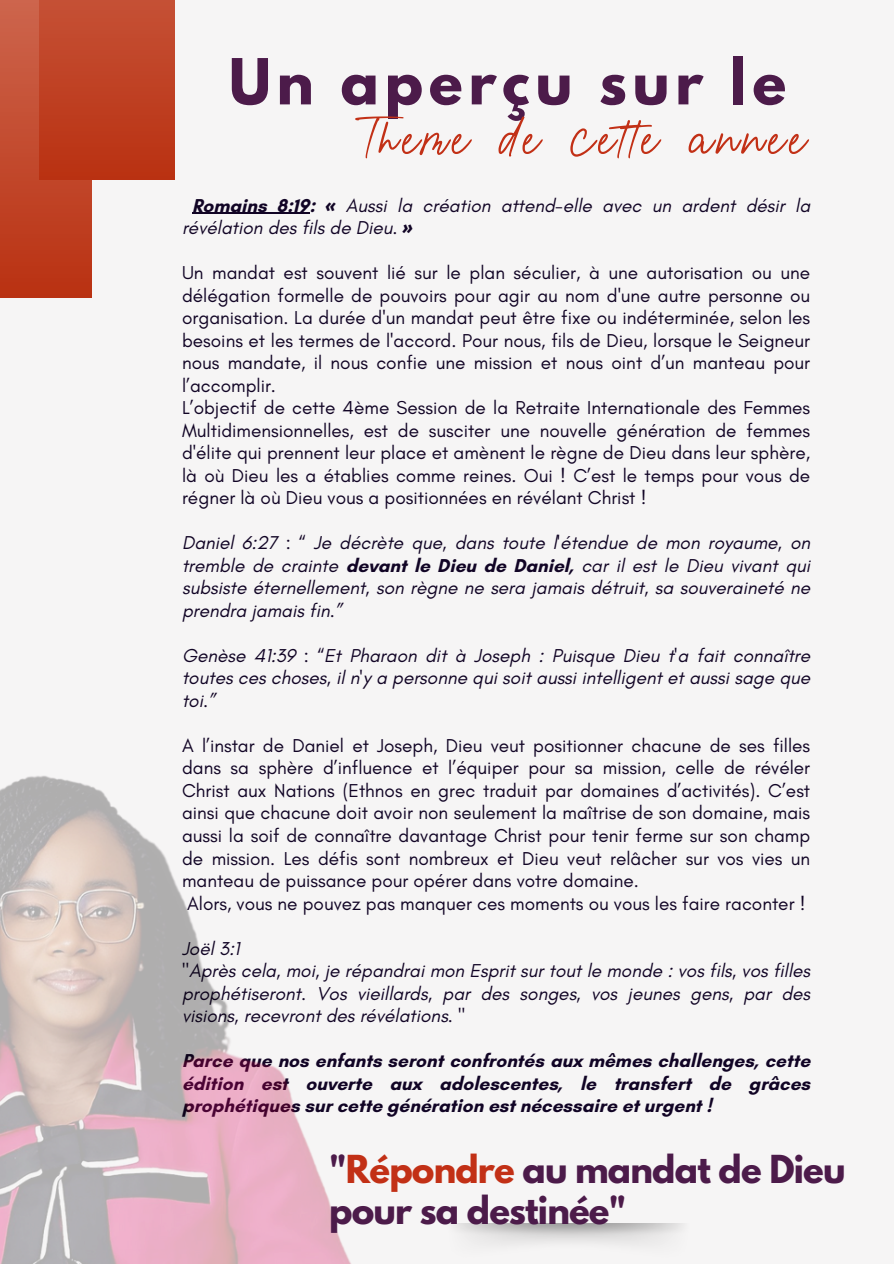
<style>
.page{position:relative;width:894px;height:1264px;background:#fff}
.page>*{position:absolute;margin:0;border:0;box-sizing:border-box;transform-origin:0 0}
.t1{font:65.85px "Fancy Delight";letter-spacing:.07em;color:#c23016}
.t2{font:700 56.1px "League Spartan";letter-spacing:.1em;color:#4c1b4a}
.t3{font:700 34.2px/40.5px "League Spartan";letter-spacing:-.025em;color:#4c1b4a}
.t4{font:19.05px/22.5px "Glacial Indifference";color:#110425;text-align:justify}
.t5{font:italic 19.05px/22.5px "Glacial Indifference";color:#110425;text-align:justify}
.t6{font:700 19.05px/22.5px "Glacial Indifference";color:#110425;text-align:justify}
.s1{font-weight:700;font-style:normal}
.s2{font-family:"Noto Sans";font-weight:700}
.s3{font-style:normal}
.s4{color:#c23016}
</style>
<div class="page">
<div style="left:0;top:0;width:893px;height:1263px;background:#f6f5f5"></div>
<div style="left:0;top:0;width:91px;height:298px;background:linear-gradient(to bottom,#cd654d,#b93112)"></div>
<hr style="left:192px;top:213px;width:117px;height:1px;background:#110425">
<img style="left:0;top:776px;width:351px;height:487px">
<div style="left:39px;top:0;width:136px;height:179px;background:linear-gradient(to bottom,#c55035,#b93112)"></div>
<p class="t2" style="left:229px;top:54px;width:558px">Un aperçu sur le</p>
<p class="t1" style="left:357px;top:100px;width:451px">Theme de cette annee</p>
<h2 class="t5" style="left:182px;top:194px;width:629px;text-indent:10px"><span class="s1">Romains 8:19:</span> <span class="s2">«</span> Aussi la création attend-elle avec un ardent désir la révélation des fils de Dieu. <span class="s2">»</span></h2>
<h1 class="t4" style="left:182px;top:261px;width:629px">Un mandat est souvent lié sur le plan séculier, à une autorisation ou une délégation formelle de pouvoirs pour agir au nom d'une autre personne ou organisation. La durée d'un mandat peut être fixe ou indéterminée, selon les besoins et les termes de l'accord. Pour nous, fils de Dieu, lorsque le Seigneur nous mandate, il nous confie une mission et nous oint d’un manteau pour l’accomplir.</h1>
<p class="t4" style="left:182px;top:396px;width:629px">L’objectif de cette 4ème Session de la Retraite Internationale des Femmes Multidimensionnelles, est de susciter une nouvelle génération de femmes d'élite qui prennent leur place et amènent le règne de Dieu dans leur sphère, là où Dieu les a établies comme reines. Oui ! C’est le temps pour vous de régner là où Dieu vous a positionnées en révélant Christ !</p>
<p class="t5" style="left:182px;top:531px;width:629px">Daniel 6:27 <span class="s3">: “</span> Je décrète que, dans toute l'étendue de mon royaume, on tremble de crainte <span class="s1">devant le Dieu de Daniel,</span> car il est le Dieu vivant qui subsiste éternellement, son règne ne sera jamais détruit, sa souveraineté ne prendra jamais fin.”</p>
<p class="t5" style="left:182px;top:644px;width:629px">Genèse 41:39 <span class="s3">: “</span>Et Pharaon dit à Joseph : Puisque Dieu t'a fait connaître toutes ces choses, il n'y a personne qui soit aussi intelligent et aussi sage que toi.”</p>
<p class="t4" style="left:182px;top:734px;width:629px">A l’instar de Daniel et Joseph, Dieu veut positionner chacune de ses filles dans sa sphère d’influence et l’équiper pour sa mission, celle de révéler Christ aux Nations (Ethnos en grec traduit par domaines d’activités). C’est ainsi que chacune doit avoir non seulement la maîtrise de son domaine, mais aussi la soif de connaître davantage Christ pour tenir ferme sur son champ de mission. Les défis sont nombreux et Dieu veut relâcher sur vos vies un manteau de puissance pour opérer dans votre domaine.</p>
<p class="t4" style="left:187px;top:891px;width:619px">Alors, vous ne pouvez pas manquer ces moments ou vous les faire raconter !</p>
<p class="t5" style="left:182px;top:936px;width:59px">Joël 3:1</p>
<p class="t5" style="left:182px;top:959px;width:629px">"Après cela, moi, je répandrai mon Esprit sur tout le monde : vos fils, vos filles prophétiseront. Vos vieillards, par des songes, vos jeunes gens, par des visions, recevront des révélations. "</p>
<p class="t6" style="left:182px;top:1049px;width:629px">Parce que nos enfants seront confrontés aux mêmes challenges, cette édition est ouverte aux adolescentes, le transfert de grâces prophétiques sur cette génération est nécessaire et urgent !</p>
<p class="t3" style="left:329px;top:1153px;width:517px">"<span class="s4">Répondre</span> au mandat de Dieu pour sa destinée"</p>
</div>
